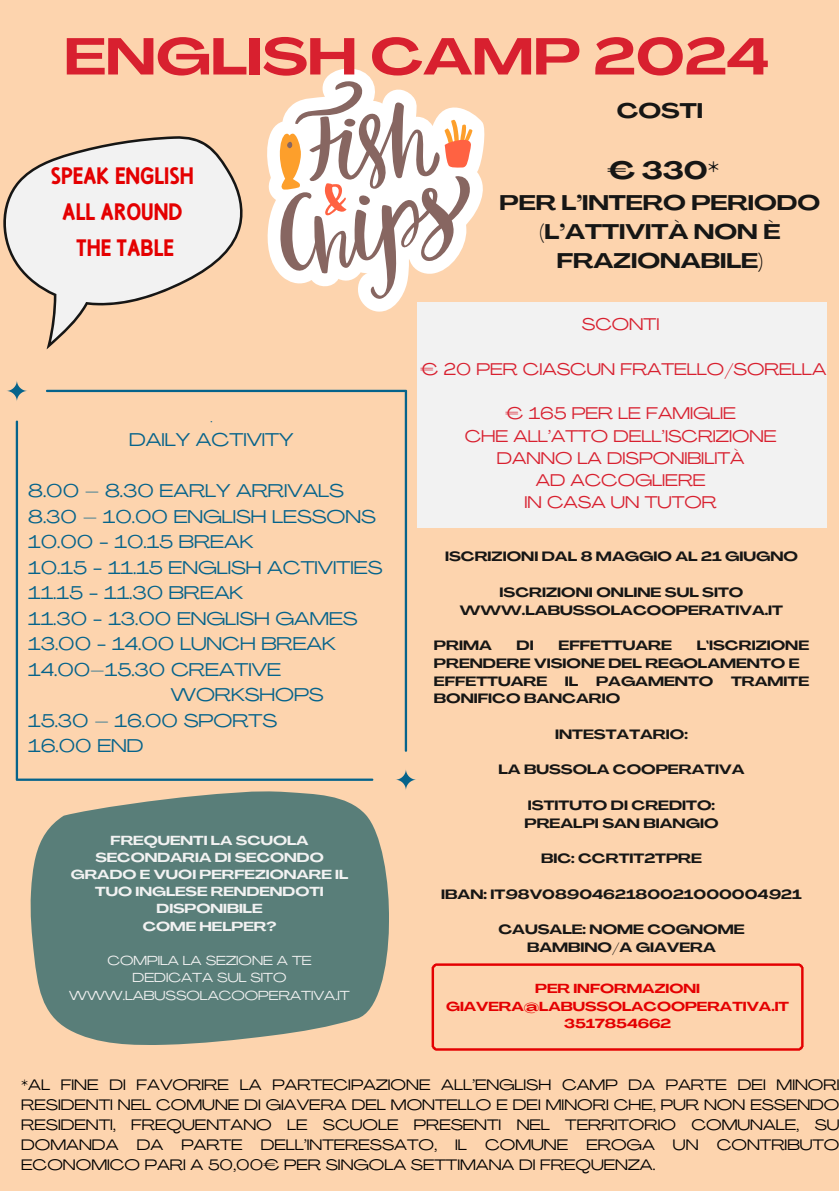
<style>
.page{position:relative;width:839px;height:1191px;background:#fff}
.page>*{position:absolute;margin:0;border:0;box-sizing:border-box;transform-origin:0 0}
.t1{font:700 51px "Agrandir Grand";color:#d8202f}
.t2{font:26.2px/35.8px "Al Quds Bold Condensed Condensed Bo";color:#e40001;text-align:center}
.t3{font:700 25px "Agrandir Grand";color:#161615}
.t4{font:700 21px/29px "Agrandir Grand";color:#161615;text-align:center}
.t5{font:18.2px "Agrandir Grand";color:#05638b}
.t6{font:16.8px/22.2px "Agrandir Grand";color:#d8202f;text-align:center}
.t7{font:15px/20px "Agrandir Grand";color:#000;text-align:justify}
.t8{font:700 13.4px/17.8px "Agrandir Grand";color:#161615}
.t9{font:700 13px/17.2px "Agrandir Grand";color:#f2f2f2;text-align:center}
.t10{font:13px/17.2px "Agrandir Grand";color:#f2f2f2;text-align:center}
.t11{font:700 13px "Agrandir Grand";color:#e40001}
.t12{font:11.8px "Agrandir Grand";color:#05638b}
.s1{font-weight:400;color:#000}
.s2{font-family:"Noto Sans"}
</style>
<div class="page">
<div style="left:0;top:0;width:838px;height:1191px;background:#fdd4ae"></div>
<svg style="left:267px;top:68px;width:218px;height:244px"></svg>
<svg style="left:280px;top:81px;width:192px;height:219px"></svg>
<svg style="left:279px;top:119px;width:193px;height:98px;background:#e0c9bf"></svg>
<svg style="left:16px;top:421px;width:357px;height:360px"></svg>
<svg style="left:46px;top:390px;width:361px;height:362px"></svg>
<svg style="left:7px;top:381px;width:20px;height:20px"></svg>
<svg style="left:396px;top:770px;width:20px;height:20px"></svg>
<div style="left:417px;top:302px;width:409px;height:226px;background:#f2f2f2"></div>
<svg style="left:30px;top:791px;width:359px;height:254px;background:#6c887f"></svg>
<svg style="left:3px;top:136px;width:240px;height:214px;fill:#f2f2f2"></svg>
<svg style="left:431px;top:963px;width:373px;height:88px"></svg>
<h1 class="t1" style="left:64px;top:36px;width:706px">ENGLISH CAMP 2024</h1>
<p class="t4" style="left:617px;top:98px;width:88px">COSTI</p>
<p class="t2" style="left:51px;top:158px;width:145px">SPEAK ENGLISH<br>ALL AROUND<br>THE TABLE</p>
<p class="t12" style="left:210px;top:416px;width:4px">·</p>
<p class="t5" style="left:129px;top:433px;width:166px">DAILY ACTIVITY</p>
<h2 class="t5" style="left:28px;top:484px;width:317px">8.00 – 8.30 EARLY ARRIVALS</h2>
<h2 class="t5" style="left:28px;top:509px;width:349px">8.30 – 10.00 ENGLISH LESSONS</h2>
<h2 class="t5" style="left:28px;top:535px;width:227px">10.00 - 10.15 BREAK</h2>
<h2 class="t5" style="left:28px;top:560px;width:356px">10.15 - 11.15 ENGLISH ACTIVITIES</h2>
<h2 class="t5" style="left:28px;top:586px;width:216px">11.15 - 11.30 BREAK</h2>
<h2 class="t5" style="left:28px;top:611px;width:331px">11.30 - 13.00 ENGLISH GAMES</h2>
<h2 class="t5" style="left:28px;top:637px;width:309px">13.00 - 14.00 LUNCH BREAK</h2>
<h2 class="t5" style="left:28px;top:662px;width:254px">14.00–15.30 CREATIVE</h2>
<h2 class="t5" style="left:171px;top:688px;width:154px">WORKSHOPS</h2>
<h2 class="t5" style="left:28px;top:713px;width:250px">15.30 – 16.00 SPORTS</h2>
<h2 class="t5" style="left:28px;top:738px;width:117px">16.00 END</h2>
<p class="t9" style="left:71px;top:833px;width:279px">FREQUENTI LA SCUOLA<br>SECONDARIA DI SECONDO<br>GRADO E VUOI PERFEZIONARE IL<br>TUO INGLESE RENDENDOTI<br>DISPONIBILE</p>
<p class="t9" style="left:143px;top:919px;width:135px">COME HELPER?</p>
<p class="t10" style="left:107px;top:953px;width:206px">COMPILA LA SEZIONE A TE</p>
<p class="t10" style="left:69px;top:970px;width:282px">DEDICATA SUL SITO<br>WWW.LABUSSOLACOOPERATIVA.IT</p>
<h3 class="t3" style="left:607px;top:160px;width:114px">€ 330*</h3>
<h3 class="t4" style="left:499px;top:190px;width:322px">PER L’INTERO PERIODO (L’ATTIVITÀ NON È<br>FRAZIONABILE<span class="s1">)</span></h3>
<p class="t6" style="left:582px;top:315px;width:79px">SCONTI</p>
<h5 class="t6" style="left:420px;top:359px;width:407px">€ 20 PER CIASCUN FRATELLO/SORELLA</h5>
<h5 class="t6" style="left:464px;top:404px;width:313px">€ 165 PER LE FAMIGLIE<br>CHE ALL’ATTO DELL’ISCRIZIONE<br>DANNO LA DISPONIBILITÀ<br>AD ACCOGLIERE<br>IN CASA UN TUTOR</h5>
<p class="t8" style="left:445px;top:549px;width:354px">ISCRIZIONI DAL 8 MAGGIO AL 21 GIUGNO</p>
<h5 class="t8" style="left:499px;top:585px;width:245px">ISCRIZIONI ONLINE SUL SITO</h5>
<h5 class="t8" style="left:460px;top:602px;width:324px">WWW.LABUSSOLACOOPERATIVA.IT</h5>
<p class="t8" style="left:434px;top:638px;width:59px">PRIMA</p>
<p class="t8" style="left:516px;top:638px;width:19px">DI</p>
<p class="t8" style="left:558px;top:638px;width:115px">EFFETTUARE</p>
<p class="t8" style="left:434px;top:638px;width:377px;text-indent:263px">L<span class="s2">‛</span>ISCRIZIONE<br>PRENDERE VISIONE DEL REGOLAMENTO E</p>
<p class="t8" style="left:434px;top:673px;width:115px">EFFETTUARE</p>
<p class="t8" style="left:565px;top:673px;width:15px">IL</p>
<p class="t8" style="left:596px;top:673px;width:119px">PAGAMENTO</p>
<p class="t8" style="left:731px;top:673px;width:80px">TRAMITE</p>
<p class="t8" style="left:434px;top:691px;width:188px">BONIFICO BANCARIO</p>
<p class="t8" style="left:555px;top:727px;width:134px">INTESTATARIO:</p>
<p class="t8" style="left:498px;top:762px;width:248px">LA BUSSOLA COOPERATIVA</p>
<p class="t8" style="left:528px;top:798px;width:189px">ISTITUTO DI CREDITO:</p>
<p class="t8" style="left:524px;top:815px;width:195px">PREALPI SAN BIANGIO</p>
<p class="t8" style="left:541px;top:851px;width:162px">BIC: CCRTIT2TPRE</p>
<p class="t8" style="left:441px;top:886px;width:362px">IBAN: IT98V0890462180021000004921</p>
<p class="t8" style="left:498px;top:922px;width:247px">CAUSALE: NOME COGNOME</p>
<p class="t8" style="left:527px;top:940px;width:190px">BAMBINO/A GIAVERA</p>
<p class="t11" style="left:535px;top:984px;width:166px">PER INFORMAZIONI</p>
<p class="t11" style="left:446px;top:1001px;width:344px">GIAVERA@LABUSSOLACOOPERATIVA.IT</p>
<p class="t11" style="left:564px;top:1018px;width:109px">3517854662</p>
<h4 class="t7" style="left:21px;top:1076px;width:819px">*AL FINE DI FAVORIRE LA PARTECIPAZIONE ALL’ENGLISH CAMP DA PARTE DEI MINORI RESIDENTI NEL COMUNE DI GIAVERA DEL MONTELLO E DEI MINORI CHE, PUR NON ESSENDO RESIDENTI, FREQUENTANO LE SCUOLE PRESENTI NEL TERRITORIO COMUNALE, SU DOMANDA DA PARTE DELL’INTERESSATO, IL COMUNE EROGA UN CONTRIBUTO ECONOMICO PARI A 50,00€ PER SINGOLA SETTIMANA DI FREQUENZA.</h4>
</div>
